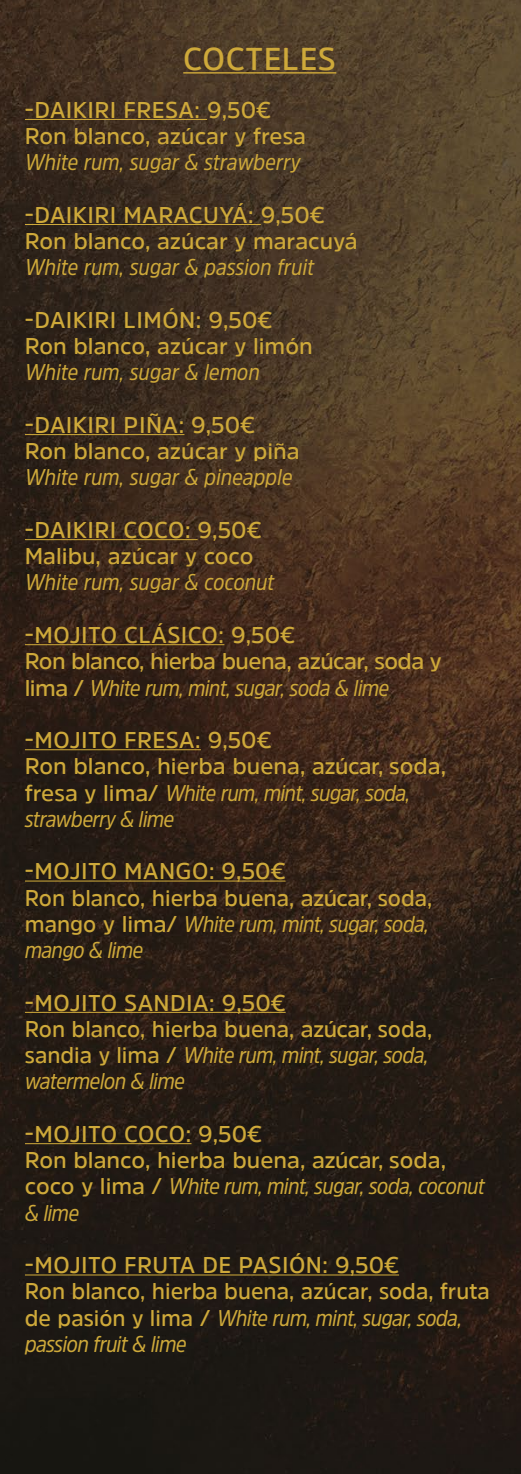
<style>
.page{position:relative;width:521px;height:1474px;background:#fff}
.page>*{position:absolute;margin:0;border:0;box-sizing:border-box;transform-origin:0 0}
.t1{font:600 31.5px "Amsi Pro";letter-spacing:.02em;color:#cea93a}
.t2{font:600 22.75px/26.2px "Amsi Pro";letter-spacing:.02em;color:#cea93a}
.t3{font:italic 22.75px/26.2px "Amsi Pro Narw";letter-spacing:-.025em;color:#cea93a}
.t4{font:italic 22.75px "Amsi Pro Narw";color:#cea93a}
.t5{font:600 22.75px/26.2px "Amsi Pro";color:#cea93a}
.s1{font-family:"Amsi Pro";font-weight:600;font-style:normal}
</style>
<div class="page">
<img style="left:0;top:0;width:521px;height:1473px">
<hr style="left:183px;top:72px;width:153px;height:2px;background:#cea93a">
<hr style="left:25px;top:119px;width:182px;height:1px;background:#cea93a">
<hr style="left:25px;top:224px;width:236px;height:1px;background:#cea93a">
<hr style="left:25px;top:434px;width:159px;height:1px;background:#cea93a">
<hr style="left:25px;top:539px;width:173px;height:1px;background:#cea93a">
<hr style="left:25px;top:644px;width:199px;height:1px;background:#cea93a">
<hr style="left:25px;top:749px;width:176px;height:1px;background:#cea93a">
<hr style="left:25px;top:880px;width:260px;height:1px;background:#cea93a">
<hr style="left:25px;top:1011px;width:261px;height:1px;background:#cea93a">
<hr style="left:25px;top:1143px;width:166px;height:1px;background:#cea93a">
<hr style="left:25px;top:1274px;width:374px;height:1px;background:#cea93a">
<h1 class="t1" style="left:183px;top:38px;width:154px">COCTELES</h1>
<p class="t2" style="left:25px;top:96px;width:283px">-Daikiri fresa: 9,50€ ron blanco, azúcar y fresa</p>
<p class="t4" style="left:25px;top:147px;width:277px">White rum, sugar &amp; strawberry</p>
<p class="t2" style="left:25px;top:201px;width:334px">-Daikiri maracuyá: 9,50€ ron blanco, azúcar y maracuyá</p>
<p class="t4" style="left:25px;top:252px;width:291px">White rum, sugar &amp; passion fruit</p>
<p class="t2" style="left:25px;top:306px;width:289px">-Daikiri limón: 9,50€ ron blanco, azúcar y limón</p>
<p class="t4" style="left:25px;top:357px;width:236px">White rum, sugar &amp; lemon</p>
<p class="t2" style="left:25px;top:411px;width:276px">-Daikiri piña: 9,50€ ron blanco, azúcar y piña</p>
<p class="t4" style="left:25px;top:462px;width:269px">White rum, sugar &amp; pineapple</p>
<p class="t2" style="left:25px;top:516px;width:238px">-Daikiri coco: 9,50€ malibu, azúcar y coco</p>
<p class="t4" style="left:25px;top:567px;width:251px">White rum, sugar &amp; coconut</p>
<p class="t2" style="left:25px;top:621px;width:418px">-mojito clásico: 9,50€<br>ron blanco, hierba buena, azúcar, soda y</p>
<p class="t3" style="left:25px;top:674px;width:366px"><span class="s1">lima /</span> White rum, mint, sugar, soda &amp; lime</p>
<p class="t2" style="left:25px;top:726px;width:423px">-mojito fresa: 9,50€<br>ron blanco, hierba buena, azúcar, soda,</p>
<p class="t3" style="left:25px;top:779px;width:387px"><span class="s1">fresa y lima/</span> White rum, mint, sugar, soda, strawberry &amp; lime</p>
<p class="t2" style="left:25px;top:857px;width:409px">-mojito manGo: 9,50€<br>ron blanco, hierba buena, azúcar, soda,</p>
<p class="t3" style="left:25px;top:910px;width:405px"><span class="s1">mango y lima/</span> White rum, mint, sugar, soda, mango &amp; lime</p>
<p class="t2" style="left:25px;top:988px;width:409px">-mojito sanDia: 9,50€<br>ron blanco, hierba buena, azúcar, soda,</p>
<p class="t3" style="left:25px;top:1041px;width:405px"><span class="s1">sandia y lima /</span> White rum, mint, sugar, soda, watermelon &amp; lime</p>
<p class="t5" style="left:25px;top:1120px;width:423px">-mojito coco: 9,50€<br>ron blanco, hierba buena, azúcar, soda,</p>
<p class="t3" style="left:25px;top:1172px;width:461px"><span class="s1">coco y lima /</span> White rum, mint, sugar, soda, coconut &amp; lime</p>
<p class="t2" style="left:25px;top:1251px;width:466px">-mojito fruta De pasión: 9,50€<br>ron blanco, hierba buena, azúcar, soda, fruta</p>
<p class="t3" style="left:25px;top:1303px;width:439px"><span class="s1">de pasión y lima /</span> White rum, mint, sugar, soda, passion fruit &amp; lime</p>
</div>
